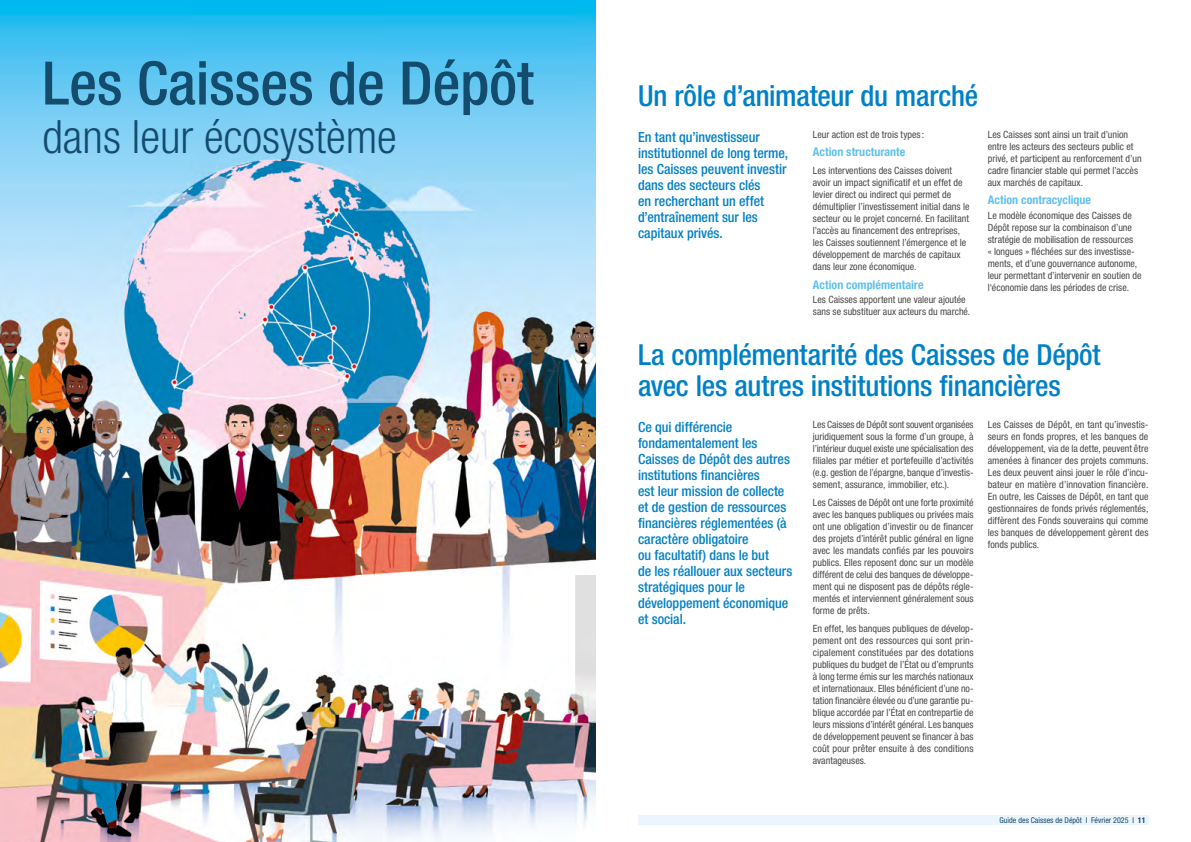
<style>
.page{position:relative;width:1191px;height:842px;background:#fff}
.page>*{position:absolute;margin:0;border:0;box-sizing:border-box;transform-origin:0 0}
.Chapitre1{font:500 condensed 60px "Helvetica Neue LT Pro";color:#144c6e}
.Chapitre_2{font:300 condensed 46px "Helvetica Neue LT Pro";color:#144c6e}
.inter_1{font:500 condensed 29px/31px "Helvetica Neue LT Pro";letter-spacing:-.01em;color:#0081c7}
.Chapo{font:500 condensed 14px/16px "Helvetica Neue LT Pro";letter-spacing:-.005em;color:#0081c7}
.texte{font:700 condensed 12px "Helvetica Neue LT Pro";color:#61c1ee}
.texte-2{font:condensed 10px/12px "Helvetica Neue LT Pro";color:#4a4a49}
.t1{font:condensed 8px "Helvetica Neue LT Pro";color:#144c6e}
.s1{font-weight:700}
</style>
<div class="page">
<div style="left:638px;top:815px;width:510px;height:10px;background:#ecf5fd"></div>
<img style="left:0;top:0;width:595px;height:842px">
<p class="Chapitre1" style="left:43px;top:47px;width:492px">Les Caisses de Dépôt</p>
<p class="Chapitre_2" style="left:43px;top:110px;width:356px">dans leur écosystème</p>
<p class="inter_1" style="left:638px;top:80px;width:342px">Un rôle d’animateur du marché</p>
<p class="Chapo" style="left:638px;top:128px;width:152px">En tant qu’investisseur institutionnel de long terme, les Caisses peuvent investir dans des secteurs clés<br>en recherchant un effet d’entraînement sur les capitaux privés.</p>
<p class="texte-2" style="left:813px;top:128px;width:113px">Leur action est de trois types :</p>
<p class="texte" style="left:813px;top:145px;width:94px">Action structurante</p>
<p class="texte-2" style="left:813px;top:164px;width:158px">Les interventions des Caisses doivent avoir un impact significatif et un effet de levier direct ou indirect qui permet de démultiplier l’investissement initial dans le secteur ou le projet concerné. En facilitant l’accès au financement des entreprises, les Caisses soutiennent l’émergence et le développement de marchés de capitaux dans leur zone économique.</p>
<p class="texte" style="left:813px;top:277px;width:112px">Action complémentaire</p>
<p class="texte-2" style="left:813px;top:294px;width:159px">Les Caisses apportent une valeur ajoutée sans se substituer aux acteurs du marché.</p>
<p class="texte-2" style="left:987px;top:128px;width:155px">Les Caisses sont ainsi un trait d’union entre les acteurs des secteurs public et privé, et participent au renforcement d’un cadre financier stable qui permet l’accès aux marchés de capitaux.</p>
<p class="texte" style="left:987px;top:193px;width:105px">Action contracyclique</p>
<p class="texte-2" style="left:987px;top:209px;width:155px">Le modèle économique des Caisses de Dépôt repose sur la combinaison d’une stratégie de mobilisation de ressources<br>« longues » fléchées sur des investisse&shy;ments, et d’une gouvernance autonome, leur permettant d’intervenir en soutien de l‘économie dans les périodes de crise.</p>
<p class="inter_1" style="left:638px;top:339px;width:464px">La complémentarité des Caisses de Dépôt avec les autres institutions financières</p>
<p class="Chapo" style="left:638px;top:419px;width:156px">Ce qui différencie fondamentalement les<br>Caisses de Dépôt des autres institutions financières<br>est leur mission de collecte et de gestion de ressources financières réglementées (à caractère obligatoire<br>ou facultatif) dans le but<br>de les réallouer aux secteurs stratégiques pour le développement économique et social.</p>
<p class="texte-2" style="left:813px;top:419px;width:162px;text-align:justify">Les Caisses de Dépôt sont souvent organisées juridiquement sous la forme d’un groupe, à l’intérieur duquel existe une spécialisation des filiales par métier et portefeuille d’activités (e.g. gestion de l’épargne, banque d’investis&shy;sement, assurance, immobilier, etc.).</p>
<p class="texte-2" style="left:987px;top:419px;width:162px;text-align:justify">Les Caisses de Dépôt, en tant qu’investis&shy;seurs en fonds propres, et les banques de développement, via de la dette, peuvent être amenées à financer des projets communs.<br>Les deux peuvent ainsi jouer le rôle d’incu&shy;bateur en matière d’innovation financière.<br>En outre, les Caisses de Dépôt, en tant que gestionnaires de fonds privés réglementés, diffèrent des Fonds souverains qui comme les banques de développement gèrent des fonds publics.</p>
<p class="texte-2" style="left:813px;top:496px;width:162px;text-align:justify">Les Caisses de Dépôt ont une forte proximité avec les banques publiques ou privées mais ont une obligation d’investir ou de financer des projets d’intérêt public général en ligne avec les mandats confiés par les pouvoirs publics. Elles reposent donc sur un modèle différent de celui des banques de développe&shy;ment qui ne disposent pas de dépôts régle&shy;mentés et interviennent généralement sous forme de prêts.</p>
<p class="texte-2" style="left:813px;top:622px;width:162px;text-align:justify">En effet, les banques publiques de dévelop&shy;pement ont des ressources qui sont prin&shy;cipalement constituées par des dotations publiques du budget de l’État ou d’emprunts à long terme émis sur les marchés nationaux et internationaux. Elles bénéficient d’une no&shy;tation financière élevée ou d’une garantie pu&shy;blique accordée par l’État en contrepartie de leurs missions d’intérêt général. Les banques de développement peuvent se financer à bas coût pour prêter ensuite à des conditions avantageuses.</p>
<p class="t1" style="left:999px;top:815px;width:147px">Guide des Caisses de Dépôt I Février 2025 I <span class="s1">11</span></p>
</div>
